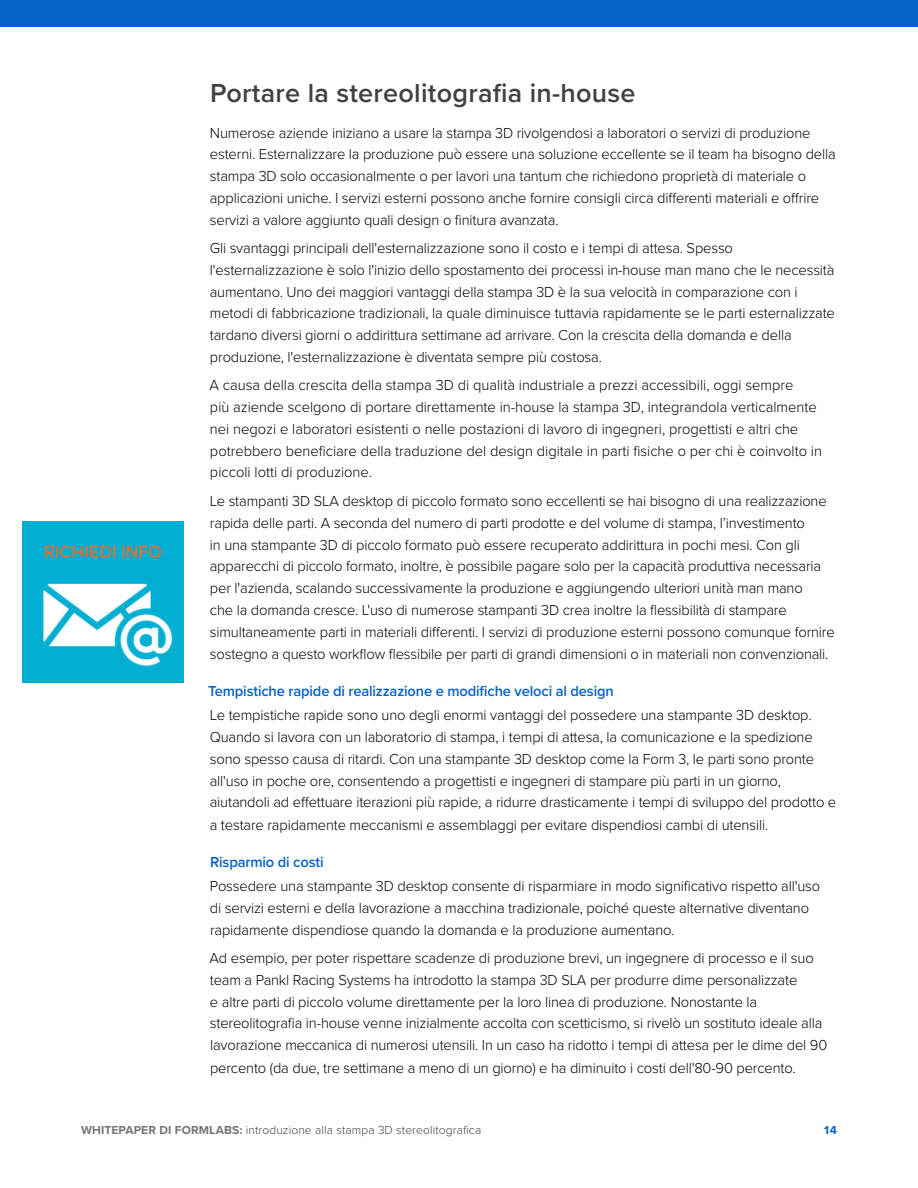
<style>
.page{position:relative;width:918px;height:1188px;background:#fff}
.page>*{position:absolute;margin:0;border:0;box-sizing:border-box;transform-origin:0 0}
.t1{font:600 27px "Proxima Nova";letter-spacing:.01em;color:#414042}
.t2{font:300 15px/21.9px "Proxima Nova";letter-spacing:-.01em;color:#000}
.t3{font:600 15px "Proxima Nova";letter-spacing:-.01em;color:#0762c8}
.t4{font:300 12px "Proxima Nova";letter-spacing:.01em;color:#414042}
.t5{font:700 12px "Proxima Nova";color:#0762c8}
.s1{font-weight:700;color:#727579}
</style>
<div class="page">
<div style="left:0;top:0;width:918px;height:27px;background:#0762c8"></div>
<img style="left:22px;top:522px;width:162px;height:161px">
<h1 class="t1" style="left:210px;top:73px;width:427px">Portare la stereolitografia in-house</h1>
<p class="t2" style="left:210px;top:121px;width:628px">Numerose aziende iniziano a usare la stampa 3D rivolgendosi a laboratori o servizi di produzione esterni. Esternalizzare la produzione può essere una soluzione eccellente se il team ha bisogno della stampa 3D solo occasionalmente o per lavori una tantum che richiedono proprietà di materiale o applicazioni uniche. I servizi esterni possono anche fornire consigli circa differenti materiali e offrire servizi a valore aggiunto quali design o finitura avanzata.</p>
<p class="t2" style="left:210px;top:236px;width:627px">Gli svantaggi principali dell'esternalizzazione sono il costo e i tempi di attesa. Spesso l'esternalizzazione è solo l'inizio dello spostamento dei processi in-house man mano che le necessità aumentano. Uno dei maggiori vantaggi della stampa 3D è la sua velocità in comparazione con i metodi di fabbricazione tradizionali, la quale diminuisce tuttavia rapidamente se le parti esternalizzate tardano diversi giorni o addirittura settimane ad arrivare. Con la crescita della domanda e della produzione, l'esternalizzazione è diventata sempre più costosa.</p>
<p class="t2" style="left:210px;top:374px;width:614px">A causa della crescita della stampa 3D di qualità industriale a prezzi accessibili, oggi sempre<br>più aziende scelgono di portare direttamente in-house la stampa 3D, integrandola verticalmente nei negozi e laboratori esistenti o nelle postazioni di lavoro di ingegneri, progettisti e altri che potrebbero beneficiare della traduzione del design digitale in parti fisiche o per chi è coinvolto in piccoli lotti di produzione.</p>
<p class="t2" style="left:210px;top:489px;width:627px">Le stampanti 3D SLA desktop di piccolo formato sono eccellenti se hai bisogno di una realizzazione rapida delle parti. A seconda del numero di parti prodotte e del volume di stampa, l’investimento<br>in una stampante 3D di piccolo formato può essere recuperato addirittura in pochi mesi. Con gli apparecchi di piccolo formato, inoltre, è possibile pagare solo per la capacità produttiva necessaria per l'azienda, scalando successivamente la produzione e aggiungendo ulteriori unità man mano<br>che la domanda cresce. L'uso di numerose stampanti 3D crea inoltre la flessibilità di stampare simultaneamente parti in materiali differenti. I servizi di produzione esterni possono comunque fornire sostegno a questo workflow flessibile per parti di grandi dimensioni o in materiali non convenzionali.</p>
<p class="t3" style="left:208px;top:680px;width:407px">Tempistiche rapide di realizzazione e modifiche veloci al design</p>
<p class="t2" style="left:210px;top:703px;width:628px">Le tempistiche rapide sono uno degli enormi vantaggi del possedere una stampante 3D desktop.<br>Quando si lavora con un laboratorio di stampa, i tempi di attesa, la comunicazione e la spedizione sono spesso causa di ritardi. Con una stampante 3D desktop come la Form 3, le parti sono pronte all'uso in poche ore, consentendo a progettisti e ingegneri di stampare più parti in un giorno, aiutandoli ad effettuare iterazioni più rapide, a ridurre drasticamente i tempi di sviluppo del prodotto e a testare rapidamente meccanismi e assemblaggi per evitare dispendiosi cambi di utensili.</p>
<p class="t3" style="left:210px;top:851px;width:115px">Risparmio di costi</p>
<p class="t2" style="left:210px;top:874px;width:612px">Possedere una stampante 3D desktop consente di risparmiare in modo significativo rispetto all'uso di servizi esterni e della lavorazione a macchina tradizionale, poiché queste alternative diventano rapidamente dispendiose quando la domanda e la produzione aumentano.</p>
<p class="t2" style="left:210px;top:946px;width:619px">Ad esempio, per poter rispettare scadenze di produzione brevi, un ingegnere di processo e il suo team a Pankl Racing Systems ha introdotto la stampa 3D SLA per produrre dime personalizzate<br>e altre parti di piccolo volume direttamente per la loro linea di produzione. Nonostante la stereolitografia in-house venne inizialmente accolta con scetticismo, si rivelò un sostituto ideale alla lavorazione meccanica di numerosi utensili. In un caso ha ridotto i tempi di attesa per le dime del 90 percento (da due, tre settimane a meno di un giorno) e ha diminuito i costi dell'80-90 percento.</p>
<p class="t4" style="left:81px;top:1122px;width:402px"><span class="s1">WHITEPAPER DI FORMLABS:</span> introduzione alla stampa 3D stereolitografica</p>
<p class="t5" style="left:824px;top:1122px;width:14px">14</p>
</div>
